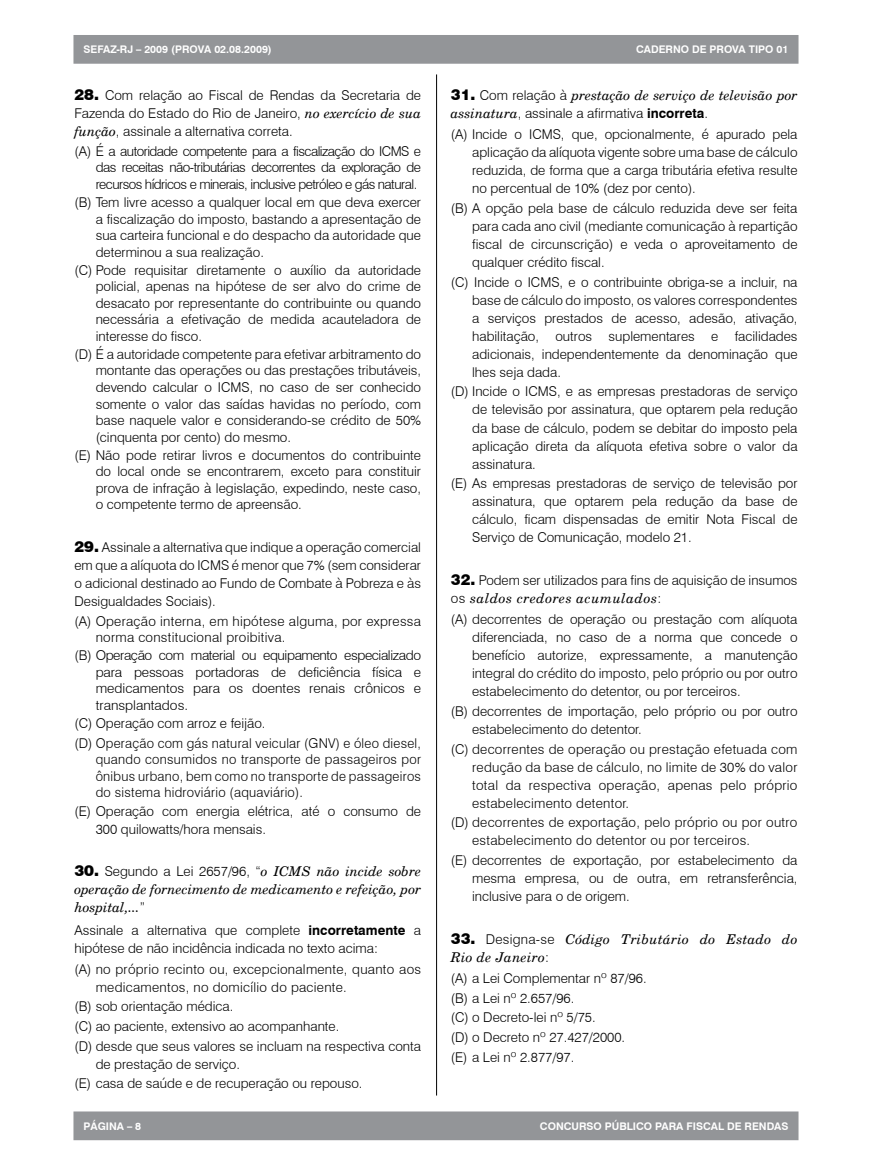
<style>
.page{position:relative;width:872px;height:1170px;background:#fff}
.page>*{position:absolute;margin:0;border:0;box-sizing:border-box;transform-origin:0 0}
.t1{font:300 13.5px/18px "Swiss 721 BT";color:#000;text-align:justify}
.t2{font:300 13.5px/18px "Swiss 721 BT";letter-spacing:.02em;color:#000}
.t3{font:italic 13.5px/18px "New Century Schlbk";color:#000}
.t4{font:italic 13.5px/18px "New Century Schlbk";letter-spacing:.02em;color:#000}
.t5{font:italic 13.5px "New Century Schlbk";letter-spacing:.04em;color:#000}
.t6{font:700 10.5px "Swiss 721 BT";color:#fff}
.s1{font-weight:900;font-size:15px}
.s2{font-family:"New Century Schlbk";font-weight:400;font-style:italic}
.s3{font-family:"Swiss 721 BT";font-weight:300;font-style:normal}
.s4{font-weight:700}
.s5{font-family:"Swiss 721 BT";font-weight:900;font-style:normal;font-size:15px}
</style>
<div class="page">
<div style="left:74px;top:36px;width:723px;height:27px;background:#939598"></div>
<div style="left:73px;top:35px;width:725px;height:29px;border:2px solid #939598"></div>
<div style="left:74px;top:1112px;width:723px;height:27px;background:#939598"></div>
<div style="left:73px;top:1111px;width:725px;height:29px;border:2px solid #939598"></div>
<hr style="left:436px;top:74px;width:1px;height:1021px;background:#000">
<p class="t6" style="left:83px;top:43px;width:190px">SEFAZ-RJ – 2009 (PROVA 02.08.2009)</p>
<p class="t6" style="left:636px;top:43px;width:154px">CADERNO DE PROVA TIPO 01</p>
<p class="t1" style="left:74px;top:86px;width:348px"><span class="s1">28.</span> Com relação ao Fiscal de Rendas da Secretaria de Fazenda do Estado do Rio de Janeiro, <span class="s2">no exercício de sua função</span>, assinale a alternativa correta.</p>
<p class="t1" style="left:96px;top:143px;width:327px;line-height:16.5px;text-indent:-21px">(A) É a autoridade competente para a fiscalização do ICMS e das receitas não-tributárias decorrentes da exploração de recursos hídricos e minerais, inclusive petróleo e gás natural.</p>
<p class="t1" style="left:96px;top:194px;width:327px;line-height:16.5px;text-indent:-21px">(B) Tem livre acesso a qualquer local em que deva exercer a fiscalização do imposto, bastando a apresentação de sua carteira funcional e do despacho da autoridade que determinou a sua realização.</p>
<p class="t1" style="left:96px;top:261px;width:327px;line-height:16.5px;text-indent:-21px">(C) Pode requisitar diretamente o auxílio da autoridade policial, apenas na hipótese de ser alvo do crime de desacato por representante do contribuinte ou quando necessária a efetivação de medida acauteladora de interesse do fisco.</p>
<p class="t1" style="left:96px;top:346px;width:327px;line-height:16.5px;text-indent:-21px">(D) É a autoridade competente para efetivar arbitramento do montante das operações ou das prestações tributáveis, devendo calcular o ICMS, no caso de ser conhecido somente o valor das saídas havidas no período, com base naquele valor e considerando-se crédito de 50% (cinquenta por cento) do mesmo.</p>
<p class="t1" style="left:96px;top:446px;width:327px;line-height:16.5px;text-indent:-21px">(E) Não pode retirar livros e documentos do contribuinte do local onde se encontrarem, exceto para constituir prova de infração à legislação, expedindo, neste caso, o competente termo de apreensão.</p>
<p class="t1" style="left:74px;top:538px;width:348px"><span class="s1">29.</span> Assinale a alternativa que indique a operação comercial em que a alíquota do ICMS é menor que 7% (sem considerar o adicional destinado ao Fundo de Combate à Pobreza e às Desigualdades Sociais).</p>
<p class="t2" style="left:96px;top:612px;width:327px;line-height:16.5px;text-indent:-21px">(A) Operação interna, em hipótese alguma, por expressa norma constitucional proibitiva.</p>
<p class="t1" style="left:96px;top:647px;width:327px;line-height:16.5px;text-indent:-21px">(B) Operação com material ou equipamento especializado para pessoas portadoras de deficiência física e medicamentos para os doentes renais crônicos e transplantados.</p>
<p class="t2" style="left:74px;top:713px;width:348px;line-height:19.6px">(C) Operação com arroz e feijão.<br>(D) Operação com gás natural veicular (GNV) e óleo diesel,</p>
<p class="t1" style="left:96px;top:751px;width:327px;line-height:16.5px">quando consumidos no transporte de passageiros por ônibus urbano, bem como no transporte de passageiros do sistema hidroviário (aquaviário).</p>
<p class="t1" style="left:96px;top:801px;width:327px;text-indent:-21px">(E) Operação com energia elétrica, até o consumo de<br>300 quilowatts/hora mensais.</p>
<p class="t1" style="left:74px;top:862px;width:348px"><span class="s1">30.</span> Segundo a Lei 2657/96, “<span class="s2">o ICMS não incide sobre</span></p>
<p class="t3" style="left:74px;top:880px;width:348px">operação de fornecimento de medicamento e refeição, por hospital,...<span class="s3">”</span></p>
<p class="t1" style="left:74px;top:920px;width:348px">Assinale a alternativa que complete <span class="s4">incorretamente</span> a hipótese de não incidência indicada no texto acima:</p>
<p class="t2" style="left:96px;top:959px;width:327px;text-indent:-21px">(A) no próprio recinto ou, excepcionalmente, quanto aos medicamentos, no domicílio do paciente.</p>
<p class="t1" style="left:74px;top:996px;width:348px;line-height:19.6px;text-align:left">(B) sob orientação médica.<br>(C) ao paciente, extensivo ao acompanhante.<br>(D) desde que seus valores se incluam na respectiva conta</p>
<p class="t1" style="left:74px;top:1053px;width:290px;line-height:19.6px;text-indent:21px">de prestação de serviço.<br>(E) casa de saúde e de recuperação ou repouso.</p>
<p class="t3" style="left:451px;top:87px;width:348px"><span class="s5">31.</span> <span class="s3">Com relação à</span> prestação de serviço de televisão por</p>
<p class="t1" style="left:451px;top:103px;width:348px;line-height:21px"><span class="s2">assinatura</span>, assinale a afirmativa <span class="s4">incorreta</span>.<br>(A) Incide o ICMS, que, opcionalmente, é apurado pela</p>
<p class="t1" style="left:472px;top:143px;width:327px">aplicação da alíquota vigente sobre uma base de cálculo reduzida, de forma que a carga tributária efetiva resulte no percentual de 10% (dez por cento).</p>
<p class="t1" style="left:472px;top:199px;width:327px;text-indent:-21px">(B) A opção pela base de cálculo reduzida deve ser feita para cada ano civil (mediante comunicação à repartição fiscal de circunscrição) e veda o aproveitamento de qualquer crédito fiscal.</p>
<p class="t1" style="left:472px;top:273px;width:327px;text-indent:-21px">(C) Incide o ICMS, e o contribuinte obriga-se a incluir, na base de cálculo do imposto, os valores correspondentes a serviços prestados de acesso, adesão, ativação, habilitação, outros suplementares e facilidades adicionais, independentemente da denominação que lhes seja dada.</p>
<p class="t1" style="left:472px;top:382px;width:327px;text-indent:-21px">(D) Incide o ICMS, e as empresas prestadoras de serviço de televisão por assinatura, que optarem pela redução da base de cálculo, podem se debitar do imposto pela aplicação direta da alíquota efetiva sobre o valor da assinatura.</p>
<p class="t1" style="left:472px;top:474px;width:327px;text-indent:-21px">(E) As empresas prestadoras de serviço de televisão por assinatura, que optarem pela redução da base de cálculo, ficam dispensadas de emitir Nota Fiscal de Serviço de Comunicação, modelo 21.</p>
<p class="t1" style="left:451px;top:571px;width:348px"><span class="s1">32.</span> Podem ser utilizados para fins de aquisição de insumos</p>
<p class="t5" style="left:451px;top:590px;width:212px"><span class="s3">os</span> saldos credores acumulados<span class="s3">:</span></p>
<p class="t1" style="left:472px;top:610px;width:327px;text-indent:-21px">(A) decorrentes de operação ou prestação com alíquota diferenciada, no caso de a norma que concede o benefício autorize, expressamente, a manutenção integral do crédito do imposto, pelo próprio ou por outro estabelecimento do detentor, ou por terceiros.</p>
<p class="t1" style="left:472px;top:701px;width:327px;text-indent:-21px">(B) decorrentes de importação, pelo próprio ou por outro estabelecimento do detentor.</p>
<p class="t1" style="left:472px;top:739px;width:327px;text-indent:-21px">(C) decorrentes de operação ou prestação efetuada com redução da base de cálculo, no limite de 30% do valor total da respectiva operação, apenas pelo próprio estabelecimento detentor.</p>
<p class="t2" style="left:472px;top:813px;width:327px;text-indent:-21px">(D) decorrentes de exportação, pelo próprio ou por outro estabelecimento do detentor ou por terceiros.</p>
<p class="t1" style="left:472px;top:851px;width:327px;text-indent:-21px">(E) decorrentes de exportação, por estabelecimento da mesma empresa, ou de outra, em retransferência, inclusive para o de origem.</p>
<p class="t4" style="left:451px;top:930px;width:348px"><span class="s5">33.</span> <span class="s3">Designa-se</span> Código Tributário do Estado do<br>Rio de Janeiro<span class="s3">:</span></p>
<p class="t1" style="left:451px;top:968px;width:197px;line-height:19.6px;text-align:left">(A) a Lei Complementar nº 87/96. (B) a Lei nº 2.657/96.<br>(C) o Decreto-lei nº 5/75.<br>(D) o Decreto nº 27.427/2000.<br>(E) a Lei nº 2.877/97.</p>
<p class="t6" style="left:83px;top:1119px;width:59px">PÁGINA – 8</p>
<p class="t6" style="left:540px;top:1119px;width:250px">CONCURSO PÚBLICO PARA FISCAL DE RENDAS</p>
</div>
